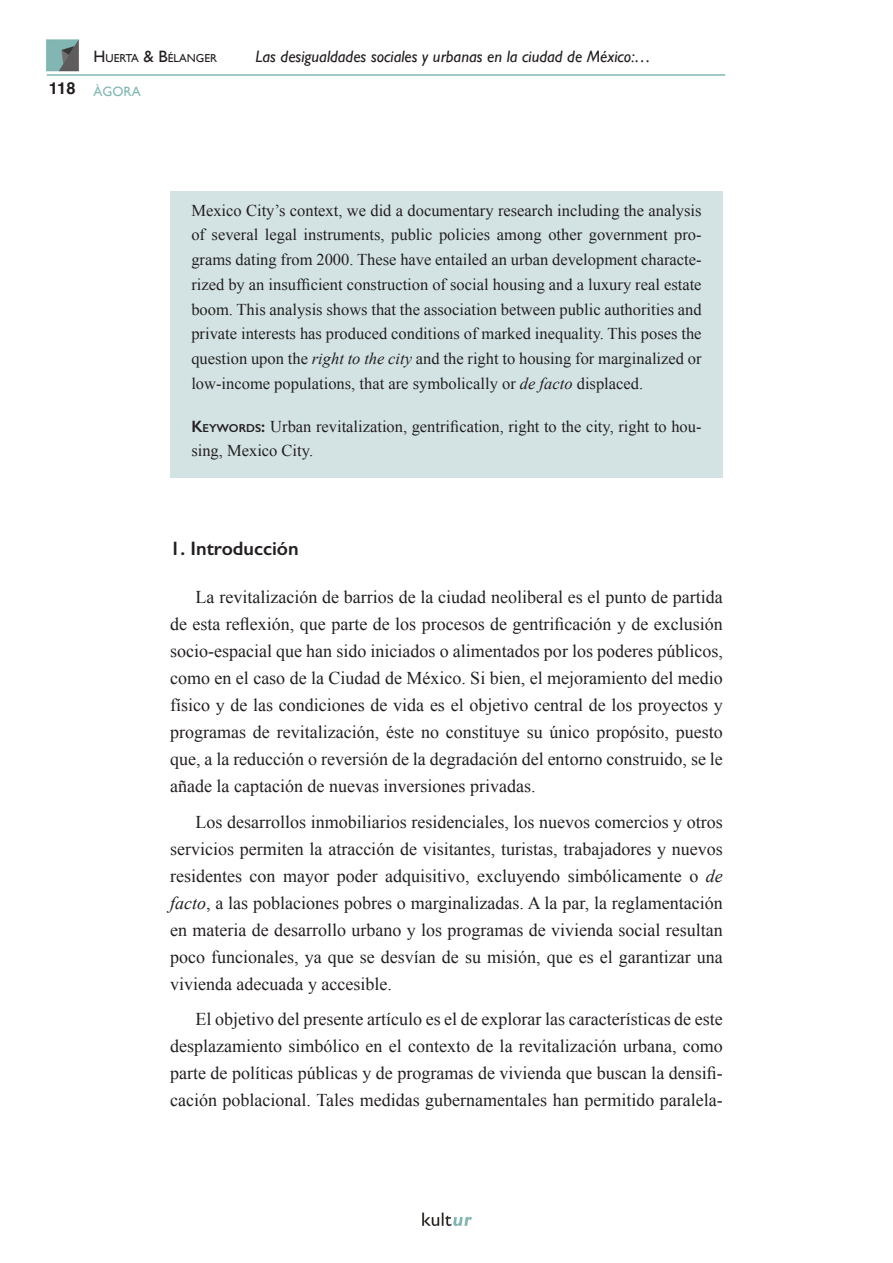
<style>
.page{position:relative;width:893px;height:1263px;background:#fff}
.page>*{position:absolute;margin:0;border:0;box-sizing:border-box;transform-origin:0 0}
.Título_nivel_1{font:600 19.5px "Gill Sans";color:#231f20}
.t1{font:18px/27px "Times New Roman";color:#231f20;text-align:justify}
.Abstract_keywords{font:16.5px/24.8px "Times New Roman";color:#231f20;text-align:justify}
.t2{font:italic 16.5px "Gill Sans";color:#231f20}
.t3{font:700 16.5px "Helvetica";color:#231f20}
.t4{font:13.5px "Gill Sans";color:#81b8b3}
.t5{font:11.55px "Gill Sans";color:#231f20}
.s1{font-size:16.5px}
.s2{font-style:italic}
.s3{font-family:"Gill Sans";font-weight:600}
.s4{font-family:"Gill Sans";font-weight:600;font-size:11.55px}
</style>
<div class="page">
<img style="left:46px;top:39px;width:33px;height:33px">
<img style="left:422px;top:1212px;width:50px;height:14px">
<hr style="left:47px;top:74px;width:678px;height:2px;background:#81b8b3">
<div style="left:170px;top:191px;width:553px;height:287px;background:#d3e3e3"></div>
<p class="t3" style="left:49px;top:75px;width:28px">118</p>
<p class="t5" style="left:94px;top:52px;width:125px"><span class="s1">H</span>UERTA <span class="s1">&amp; B</span>ÉLANGER</p>
<p class="t2" style="left:256px;top:47px;width:397px">Las desigualdades sociales y urbanas en la ciudad de México:…</p>
<p class="t4" style="left:94px;top:83px;width:49px">ÀGORA</p>
<p class="Abstract_keywords" style="left:191px;top:197px;width:512px">Mexico City’s context, we did a documentary research including the analysis of several legal instruments, public policies among other government pro&shy;grams dating from 2000. These have entailed an urban development characte&shy;rized by an insufficient construction of social housing and a luxury real estate boom. This analysis shows that the association between public authorities and private interests has produced conditions of marked inequality. This poses the question upon the <span class="s2">right to the city</span> and the right to housing for marginalized or low-income populations, that are symbolically or <span class="s2">de facto</span> displaced.</p>
<p class="Abstract_keywords" style="left:191px;top:413px;width:512px"><span class="s3">K</span><span class="s4">EYWORDS</span><span class="s3">:</span> Urban revitalization, gentrification, right to the city, right to hou&shy;sing, Mexico City.</p>
<p class="Título_nivel_1" style="left:170px;top:537px;width:130px">1. Introducción</p>
<p class="t1" style="left:170px;top:584px;width:554px;text-indent:26px">La revitalización de barrios de la ciudad neoliberal es el punto de partida de esta reflexión, que parte de los procesos de gentrificación y de exclusión socio-espacial que han sido iniciados o alimentados por los poderes públicos, como en el caso de la Ciudad de México. Si bien, el mejoramiento del medio físico y de las condiciones de vida es el objetivo central de los proyectos y programas de revitalización, éste no constituye su único propósito, puesto que, a la reducción o reversión de la degradación del entorno construido, se le añade la captación de nuevas inversiones privadas.</p>
<p class="t1" style="left:170px;top:808px;width:554px;text-indent:26px">Los desarrollos inmobiliarios residenciales, los nuevos comercios y otros servicios permiten la atracción de visitantes, turistas, trabajadores y nuevos residentes con mayor poder adquisitivo, excluyendo simbólicamente o <span class="s2">de facto</span>, a las poblaciones pobres o marginalizadas. A la par, la reglamentación en materia de desarrollo urbano y los programas de vivienda social resultan poco funcionales, ya que se desvían de su misión, que es el garantizar una vivienda adecuada y accesible.</p>
<p class="t1" style="left:170px;top:1006px;width:554px;text-indent:26px">El objetivo del presente artículo es el de explorar las características de este desplazamiento simbólico en el contexto de la revitalización urbana, como parte de políticas públicas y de programas de vivienda que buscan la densifi&shy;cación poblacional. Tales medidas gubernamentales han permitido paralela-</p>
</div>
